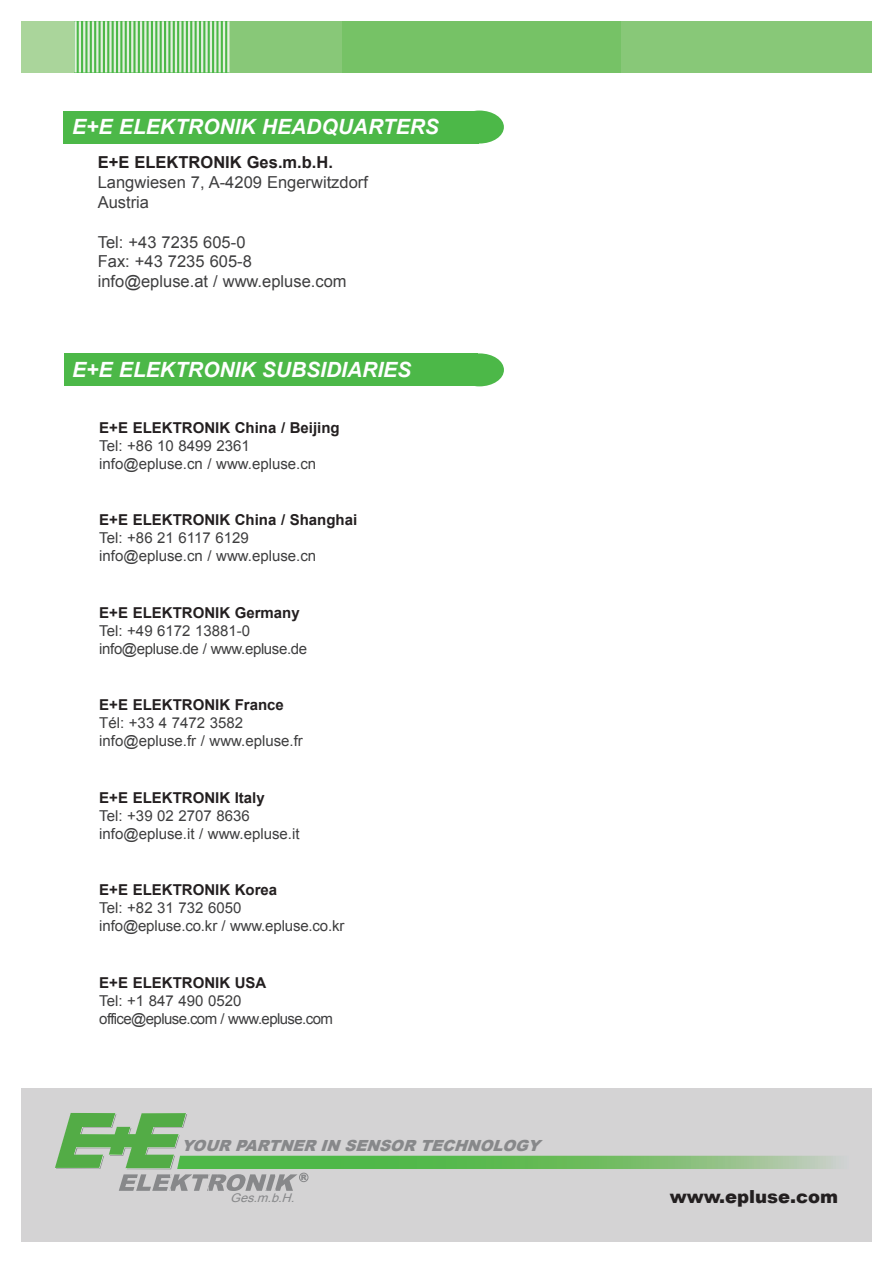
<style>
.page{position:relative;width:893px;height:1263px;background:#fff}
.page>*{position:absolute;margin:0;border:0;box-sizing:border-box;transform-origin:0 0}
.t1{font:italic 700 21px "Arial";color:#fff}
.t2{font:900 18px "Arial";color:#231f20}
.t3{font:16.5px/19.8px "Arial";color:#3e3e3f}
.t4{font:700 16.5px "Arial";color:#231f20}
.t5{font:italic 900 15.3px "Arial";color:#87888a}
.t6{font:15px/18px "Arial";color:#3e3e3f}
.t7{font:700 15px "Arial";color:#231f20}
.t8{font:15px/18px "Arial";letter-spacing:-.04em;color:#3e3e3f}
.t9{font:15px/18px "Arial";letter-spacing:-.025em;color:#3e3e3f}
.t10{font:italic 12px "Arial";color:#87888a;scale:1.06 1}
.t11{font:900 7.5px "Arial";color:#87888a}
</style>
<div class="page">
<div style="left:21px;top:21px;width:293px;height:51px;background:#aad59b"></div>
<svg style="left:77px;top:21px;width:150px;height:51px;background:#5ebe5a"></svg>
<div style="left:229px;top:21px;width:114px;height:52px;background:#88c878"></div>
<div style="left:376px;top:21px;width:496px;height:52px;background:#88c878"></div>
<hr style="left:74px;top:21px;width:3px;height:51px;background:#e3f0de">
<hr style="left:79px;top:21px;width:2px;height:51px;background:#e3f0de">
<hr style="left:83px;top:21px;width:2px;height:51px;background:#e3f0de">
<hr style="left:88px;top:21px;width:2px;height:51px;background:#e3f0de">
<hr style="left:92px;top:21px;width:2px;height:51px;background:#e3f0de">
<hr style="left:96px;top:21px;width:2px;height:51px;background:#e3f0de">
<hr style="left:101px;top:21px;width:2px;height:51px;background:#e3f0de">
<hr style="left:105px;top:21px;width:2px;height:51px;background:#e3f0de">
<hr style="left:109px;top:21px;width:3px;height:51px;background:#e3f0de">
<hr style="left:114px;top:21px;width:2px;height:51px;background:#e3f0de">
<hr style="left:118px;top:21px;width:2px;height:51px;background:#e3f0de">
<hr style="left:122px;top:21px;width:3px;height:51px;background:#e3f0de">
<hr style="left:127px;top:21px;width:2px;height:51px;background:#e3f0de">
<hr style="left:131px;top:21px;width:2px;height:51px;background:#e3f0de">
<hr style="left:136px;top:21px;width:2px;height:51px;background:#e3f0de">
<hr style="left:140px;top:21px;width:2px;height:51px;background:#e3f0de">
<hr style="left:144px;top:21px;width:3px;height:51px;background:#e3f0de">
<hr style="left:149px;top:21px;width:2px;height:51px;background:#e3f0de">
<hr style="left:153px;top:21px;width:2px;height:51px;background:#e3f0de">
<hr style="left:157px;top:21px;width:3px;height:51px;background:#e3f0de">
<hr style="left:162px;top:21px;width:2px;height:51px;background:#e3f0de">
<hr style="left:166px;top:21px;width:2px;height:51px;background:#e3f0de">
<hr style="left:170px;top:21px;width:3px;height:51px;background:#e3f0de">
<hr style="left:175px;top:21px;width:2px;height:51px;background:#e3f0de">
<hr style="left:179px;top:21px;width:2px;height:51px;background:#e3f0de">
<hr style="left:184px;top:21px;width:2px;height:51px;background:#e3f0de">
<hr style="left:188px;top:21px;width:2px;height:51px;background:#e3f0de">
<hr style="left:192px;top:21px;width:3px;height:51px;background:#e3f0de">
<hr style="left:197px;top:21px;width:2px;height:51px;background:#e3f0de">
<hr style="left:201px;top:21px;width:2px;height:51px;background:#e3f0de">
<hr style="left:205px;top:21px;width:3px;height:51px;background:#e3f0de">
<hr style="left:210px;top:21px;width:2px;height:51px;background:#e3f0de">
<hr style="left:214px;top:21px;width:2px;height:51px;background:#e3f0de">
<hr style="left:219px;top:21px;width:2px;height:51px;background:#e3f0de">
<hr style="left:223px;top:21px;width:2px;height:51px;background:#e3f0de">
<hr style="left:227px;top:21px;width:2px;height:51px;background:#e3f0de">
<div style="left:342px;top:21px;width:279px;height:52px;background:#76c266"></div>
<div style="left:21px;top:1088px;width:851px;height:154px;background:#d4d3d4"></div>
<svg style="left:55px;top:1113px;width:781px;height:78px"></svg>
<div style="left:299px;top:1173px;width:9px;height:9px;border:1px solid #87888a;border-radius:50%"></div>
<div style="left:64px;top:111px;width:415px;height:33px;background:#4cb848"></div>
<div style="left:455px;top:111px;width:49px;height:33px;background:#4cb848;border-radius:50%"></div>
<div style="left:64px;top:353px;width:414px;height:33px;background:#4cb848"></div>
<div style="left:455px;top:353px;width:49px;height:33px;background:#4cb848;border-radius:50%"></div>
<h1 class="t1" style="left:72px;top:113px;width:368px">E+E ELEKTRONIK HEADQUARTERS</h1>
<p class="t4" style="left:98px;top:151px;width:237px">E+E ELEKTRONIK Ges.m.b.H.</p>
<p class="t3" style="left:98px;top:173px;width:272px">Langwiesen 7, A-4209 Engerwitzdorf<br>Austria</p>
<p class="t3" style="left:98px;top:232px;width:250px">Tel: +43 7235 605-0<br>Fax: +43 7235 605-8 info@epluse.at / www.epluse.com</p>
<h1 class="t1" style="left:72px;top:356px;width:340px">E+E ELEKTRONIK SUBSIDIARIES</h1>
<p class="t7" style="left:99px;top:417px;width:242px">E+E ELEKTRONIK China / Beijing</p>
<p class="t6" style="left:99px;top:437px;width:218px">Tel: +86 10 8499 2361 info@epluse.cn / www.epluse.cn</p>
<p class="t7" style="left:99px;top:510px;width:259px">E+E ELEKTRONIK China / Shanghai</p>
<p class="t6" style="left:99px;top:529px;width:218px">Tel: +86 21 6117 6129 info@epluse.cn / www.epluse.cn</p>
<p class="t7" style="left:99px;top:602px;width:202px">E+E ELEKTRONIK Germany</p>
<p class="t9" style="left:99px;top:622px;width:209px">Tel: +49 6172 13881-0 info@epluse.de / www.epluse.de</p>
<p class="t7" style="left:99px;top:695px;width:186px">E+E ELEKTRONIK France</p>
<p class="t6" style="left:99px;top:714px;width:205px">Tél: +33 4 7472 3582 info@epluse.fr / www.epluse.fr</p>
<p class="t7" style="left:99px;top:787px;width:167px">E+E ELEKTRONIK Italy</p>
<p class="t6" style="left:99px;top:806px;width:202px">Tel: +39 02 2707 8636 info@epluse.it / www.epluse.it</p>
<p class="t7" style="left:99px;top:880px;width:179px">E+E ELEKTRONIK Korea</p>
<p class="t6" style="left:99px;top:899px;width:247px">Tel: +82 31 732 6050 info@epluse.co.kr / www.epluse.co.kr</p>
<p class="t7" style="left:99px;top:972px;width:169px">E+E ELEKTRONIK USA</p>
<p class="t8" style="left:99px;top:991px;width:235px">Tel: +1 847 490 0520 office@epluse.com / www.epluse.com</p>
<p class="t5" style="left:181px;top:1135px;width:367px">YOURPARTNERIN SENSORTECHNOLOGY</p>
<p class="t11" style="left:301px;top:1172px;width:7px">R</p>
<p class="t10" style="left:230px;top:1189px;width:66px">Ges.m.b.H.</p>
<p class="t2" style="left:670px;top:1183px;width:170px">www.epluse.com</p>
</div>
